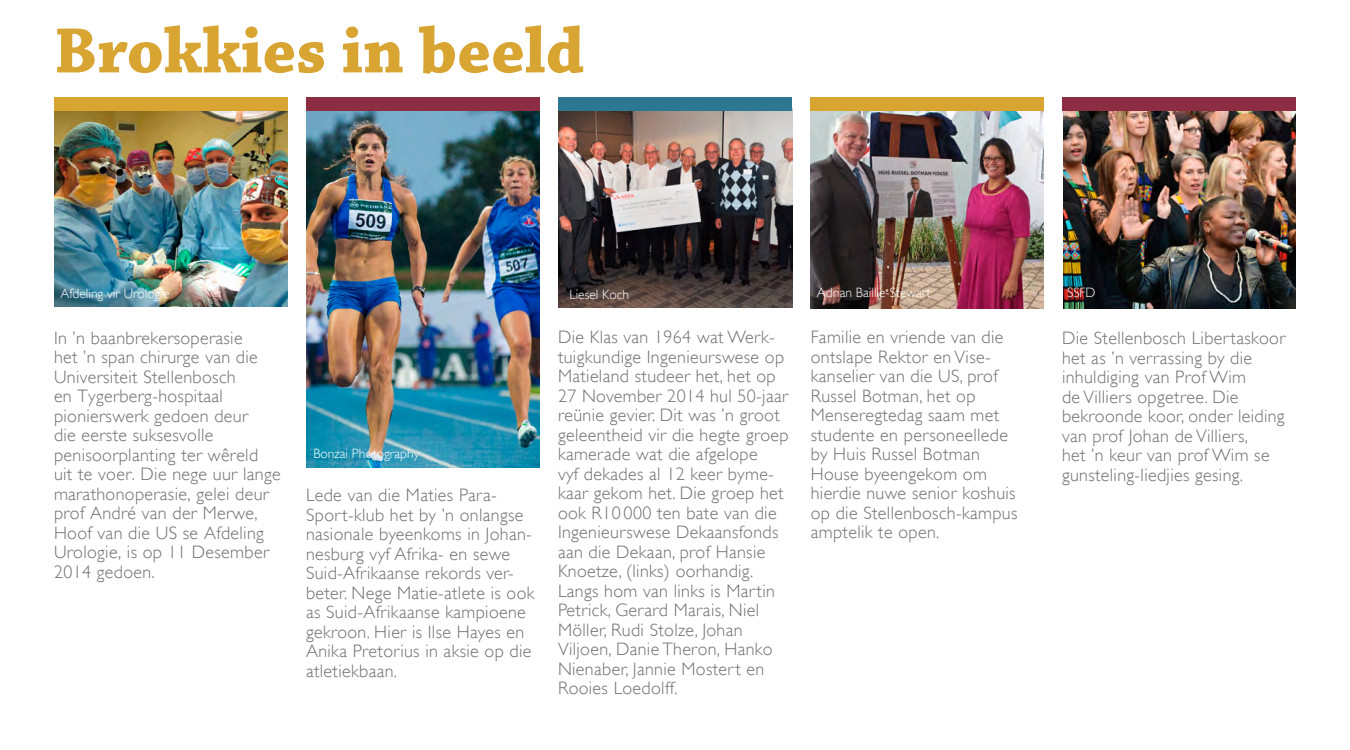
<style>
.page{position:relative;width:1350px;height:750px;background:#fff}
.page>*{position:absolute;margin:0;border:0;box-sizing:border-box;transform-origin:0 0}
.t1{font:700 67.5px "Chaparral Pro";color:#d8a432}
.t2{font:300 18px/19.5px "Gill Sans";letter-spacing:.02em;color:#706f6f}
.t3{font:300 18px/19.5px "Gill Sans";letter-spacing:.02em;color:#706f6f}
.t4{font:300 13.5px "Gill Sans";color:#fff}
</style>
<div class="page">
<img style="left:811px;top:111px;width:233px;height:197px">
<img style="left:1064px;top:111px;width:232px;height:197px">
<img style="left:306px;top:111px;width:234px;height:356px">
<img style="left:54px;top:111px;width:234px;height:195px">
<img style="left:558px;top:111px;width:234px;height:197px">
<div style="left:54px;top:97px;width:234px;height:14px;background:#d8a432"></div>
<div style="left:1062px;top:97px;width:234px;height:14px;background:#8d2d43"></div>
<div style="left:810px;top:97px;width:234px;height:14px;background:#d8a432"></div>
<div style="left:558px;top:97px;width:234px;height:14px;background:#2c7792"></div>
<div style="left:306px;top:97px;width:234px;height:14px;background:#8d2d43"></div>
<h1 class="t1" style="left:54px;top:11px;width:532px">Brokkies in beeld</h1>
<p class="t4" style="left:60px;top:286px;width:111px">Afdeling vir Urologie</p>
<p class="t3" style="left:54px;top:328px;width:228px">In ’n baanbrekersoperasie<br>het ’n span chirurge van die<br>Universiteit Stellenbosch<br>en Tygerberg-hospitaal pionierswerk gedoen deur<br>die eerste suksesvolle penisoorplanting ter wêreld uit te voer. Die nege uur lange marathonoperasie, gelei deur prof André van der Merwe,<br>Hoof van die US se Afdeling<br>Urologie, is op 11 Desember<br>2014 gedoen.</p>
<p class="t4" style="left:313px;top:446px;width:107px">Bonzai Photography</p>
<p class="t2" style="left:306px;top:486px;width:230px">Lede van die Maties Para-<br>Sport-klub het by ’n onlangse nasionale byeenkoms in Johan&shy;nesburg vyf Afrika- en sewe<br>Suid-Afrikaanse rekords ver&shy;beter. Nege Matie-atlete is ook as Suid-Afrikaanse kampioene gekroon. Hier is Ilse Hayes en<br>Anika Pretorius in aksie op die atletiekbaan.</p>
<p class="t4" style="left:569px;top:286px;width:61px">Liesel Koch</p>
<p class="t2" style="left:558px;top:327px;width:232px">Die Klas van 1964 wat Werk&shy;tuigkundige Ingenieurswese op<br>Matieland studeer het, het op<br>27 November 2014 hul 50-jaar reünie gevier. Dit was ’n groot geleentheid vir die hegte groep kamerade wat die afgelope<br>vyf dekades al 12 keer byme&shy;kaar gekom het. Die groep het ook R10 000 ten bate van die<br>Ingenieurswese Dekaansfonds aan die Dekaan, prof Hansie<br>Knoetze, (links) oorhandig.<br>Langs hom van links is Martin<br>Petrick, Gerard Marais, Niel<br>Möller, Rudi Stolze, Johan<br>Viljoen, Danie Theron, Hanko<br>Nienaber, Jannie Mostert en<br>Rooies Loedolff.</p>
<p class="t4" style="left:817px;top:285px;width:115px">Adrian Baillie-Stewart</p>
<p class="t2" style="left:811px;top:327px;width:208px">Familie en vriende van die ontslape Rektor en Vise&shy;kanselier van die US, prof<br>Russel Botman, het op<br>Menseregtedag saam met studente en personeellede by Huis Russel Botman<br>House byeengekom om hierdie nuwe senior koshuis op die Stellenbosch-kampus amptelik te open.</p>
<p class="t4" style="left:1067px;top:284px;width:30px">SSFD</p>
<p class="t2" style="left:1062px;top:328px;width:225px">Die Stellenbosch Libertaskoor het as ’n verrassing by die inhuldiging van Prof Wim<br>de Villiers opgetree. Die bekroonde koor, onder leiding van prof Johan de Villiers,<br>het ’n keur van prof Wim se gunsteling-liedjies gesing.</p>
</div>
